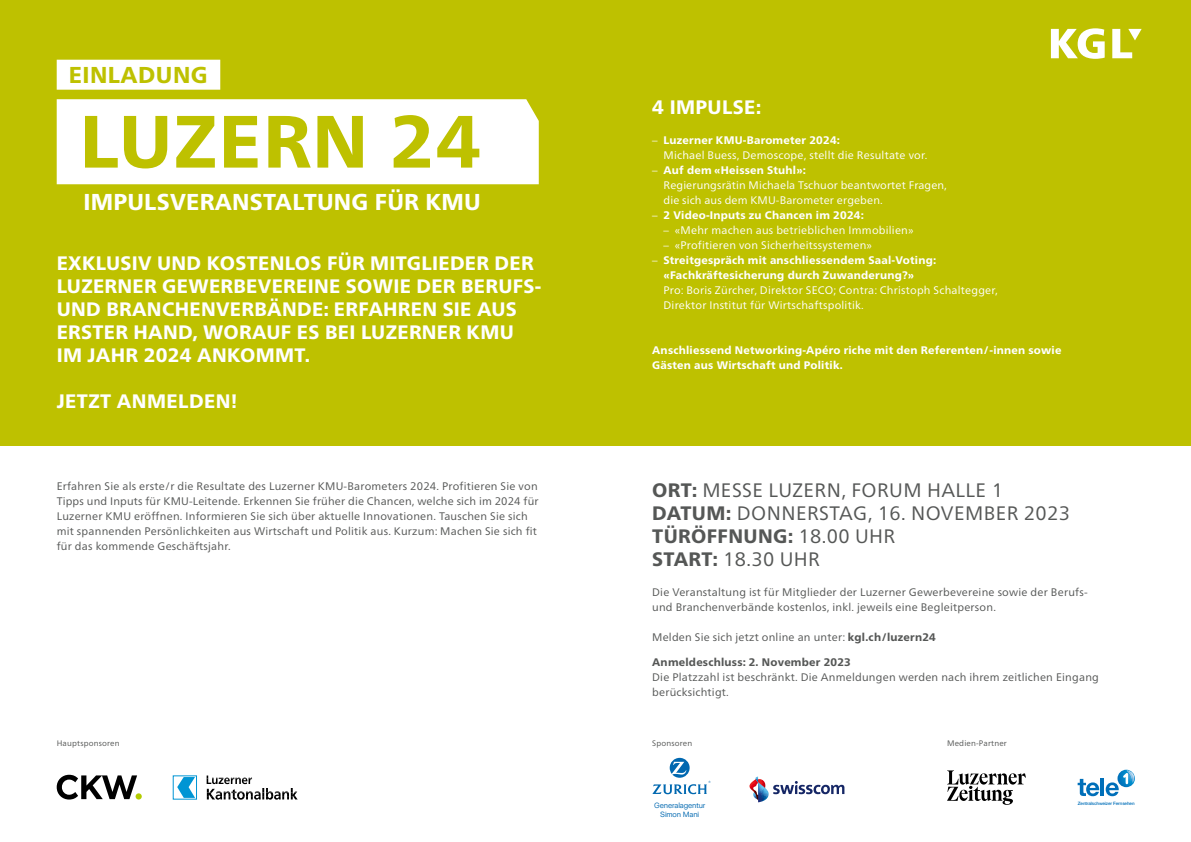
<style>
.page{position:relative;width:1191px;height:842px;background:#fff}
.page>*{position:absolute;margin:0;border:0;box-sizing:border-box;transform-origin:0 0}
.t1{font:800 74px "Frutiger Neue LT Pro";letter-spacing:.02em;color:#bec100}
.t2{font:800 23px "Frutiger Neue LT Pro";letter-spacing:.01em;color:#fff}
.t3{font:800 23px "Frutiger Neue LT Pro";letter-spacing:.02em;color:#bec100}
.t4{font:800 19.5px/23px "Frutiger Neue LT Pro";letter-spacing:.015em;color:#fff}
.t5{font:19.5px/23px "Frutiger Neue LT Pro";letter-spacing:.02em;color:#555756}
.t6{font:11px/15px "Frutiger Neue LT Pro";letter-spacing:.02em;color:#555756}
.t7{font:11px/15px "Frutiger Neue LT Pro";letter-spacing:.02em;color:#fff}
.t8{font:800 11px/15px "Frutiger Neue LT Pro";letter-spacing:.02em;color:#fff}
.t9{font:800 11px "Frutiger Neue LT Pro";letter-spacing:.02em;color:#555756}
.t10{font:8px "Frutiger Neue LT Pro";letter-spacing:.02em;color:#555756}
.t11{font:7.6px/9.1px "Zurich Sans";letter-spacing:-.015em;color:#0068b0;text-align:center}
.t12{font:500 4.5px "Helvetica Neue";letter-spacing:-.02em;color:#006fb9}
.s1{font-weight:800}
.s2{font-weight:400}
</style>
<div class="page">
<div style="left:0;top:0;width:604px;height:445px;background:#bec100"></div>
<div style="left:587px;top:0;width:604px;height:445px;background:#bec100"></div>
<div style="left:57px;top:99px;width:482px;height:85px;background:#fff"></div>
<div style="left:57px;top:60px;width:163px;height:30px;background:#fff"></div>
<svg style="left:177px;top:777px;width:18px;height:21px"></svg>
<svg style="left:207px;top:775px;width:91px;height:25px"></svg>
<svg style="left:57px;top:775px;width:85px;height:24px"></svg>
<svg style="left:1051px;top:28px;width:53px;height:31px"></svg>
<svg style="left:1112px;top:29px;width:29px;height:29px"></svg>
<hr style="left:1100px;top:778px;width:4px;height:18px;background:#006fb9">
<svg style="left:1077px;top:779px;width:22px;height:17px"></svg>
<svg style="left:1105px;top:770px;width:30px;height:26px"></svg>
<svg style="left:947px;top:770px;width:79px;height:35px"></svg>
<svg style="left:652px;top:758px;width:58px;height:36px"></svg>
<svg style="left:749px;top:777px;width:95px;height:25px"></svg>
<h2 class="t3" style="left:69px;top:61px;width:141px">EINLADUNG</h2>
<h1 class="t1" style="left:80px;top:97px;width:403px">LUZERN 24</h1>
<h2 class="t2" style="left:83px;top:188px;width:399px">IMPULSVERANSTALTUNG FÜR KMU</h2>
<h3 class="t4" style="left:57px;top:251px;width:486px">EXKLUSIV UND KOSTENLOS FÜR MITGLIEDER DER LUZERNER GEWERBEVEREINE SOWIE DER BERUFS-UND BRANCHENVERBÄNDE: ERFAHREN SIE AUS ERSTER HAND, WORAUF ES BEI LUZERNER KMU IM JAHR 2024 ANKOMMT.</h3>
<h3 class="t4" style="left:57px;top:389px;width:182px">JETZT ANMELDEN!</h3>
<p class="t6" style="left:57px;top:479px;width:483px">Erfahren Sie als erste/r die Resultate des Luzerner KMU-Barometers 2024. Profitieren Sie von Tipps und Inputs für KMU-Leitende. Erkennen Sie früher die Chancen, welche sich im 2024 für Luzerner KMU eröffnen. Informieren Sie sich über aktuelle Innovationen. Tauschen Sie sich mit spannenden Persönlichkeiten aus Wirtschaft und Politik aus. Kurzum: Machen Sie sich fit für das kommende Geschäftsjahr.</p>
<p class="t10" style="left:57px;top:738px;width:64px">Hauptsponsoren</p>
<h3 class="t4" style="left:652px;top:96px;width:111px">4 IMPULSE:</h3>
<p class="t7" style="left:663px;top:133px;width:265px;text-indent:-11px">– <span class="s1">Luzerner KMU-Barometer 2024:<br></span>Michael Buess, Demoscope, stellt die Resultate vor.</p>
<p class="t7" style="left:663px;top:163px;width:285px;text-indent:-11px">– <span class="s1">Auf dem «Heissen Stuhl»:<br></span>Regierungsrätin Michaela Tschuor beantwortet Fragen, die sich aus dem KMU-Barometer ergeben.</p>
<p class="t8" style="left:652px;top:208px;width:213px"><span class="s2">–</span> 2 Video-Inputs zu Chancen im 2024:</p>
<p class="t7" style="left:663px;top:223px;width:251px">– «Mehr machen aus betrieblichen Immobilien»</p>
<p class="t7" style="left:663px;top:238px;width:210px">– «Profitieren von Sicherheitssystemen»</p>
<p class="t8" style="left:663px;top:253px;width:274px;text-indent:-11px"><span class="s2">–</span> Streitgespräch mit anschliessendem Saal-Voting: «Fachkräftesicherung durch Zuwanderung?»</p>
<p class="t7" style="left:663px;top:283px;width:336px">Pro: Boris Zürcher, Direktor SECO; Contra: Christoph Schaltegger,<br>Direktor Institut für Wirtschaftspolitik.</p>
<p class="t8" style="left:652px;top:343px;width:411px">Anschliessend Networking-Apéro riche mit den Referenten/-innen sowie<br>Gästen aus Wirtschaft und Politik.</p>
<h3 class="t5" style="left:652px;top:478px;width:419px"><span class="s1">ORT:</span> MESSE LUZERN, FORUM HALLE 1<br><span class="s1">DATUM:</span> DONNERSTAG, 16. NOVEMBER 2023<br><span class="s1">TÜRÖFFNUNG:</span> 18.00 UHR<br><span class="s1">START:</span> 18.30 UHR</h3>
<p class="t6" style="left:652px;top:584px;width:437px">Die Veranstaltung ist für Mitglieder der Luzerner Gewerbevereine sowie der Berufs&shy;und Branchenverbände kostenlos, inkl. jeweils eine Begleitperson.</p>
<p class="t6" style="left:652px;top:629px;width:285px">Melden Sie sich jetzt online an unter: <span class="s1">kgl.ch/luzern24</span></p>
<p class="t9" style="left:652px;top:655px;width:200px">Anmeldeschluss: 2. November 2023</p>
<p class="t6" style="left:652px;top:669px;width:448px">Die Platzzahl ist beschränkt. Die Anmeldungen werden nach ihrem zeitlichen Eingang berücksichtigt.</p>
<p class="t10" style="left:652px;top:738px;width:42px">Sponsoren</p>
<p class="t10" style="left:947px;top:738px;width:61px">Medien-Partner</p>
<p class="t11" style="left:654px;top:801px;width:53px">Generalagentur<br>Simon Mani</p>
<p class="t12" style="left:1077px;top:800px;width:58px">Zentralschweizer Fernsehen</p>
</div>
